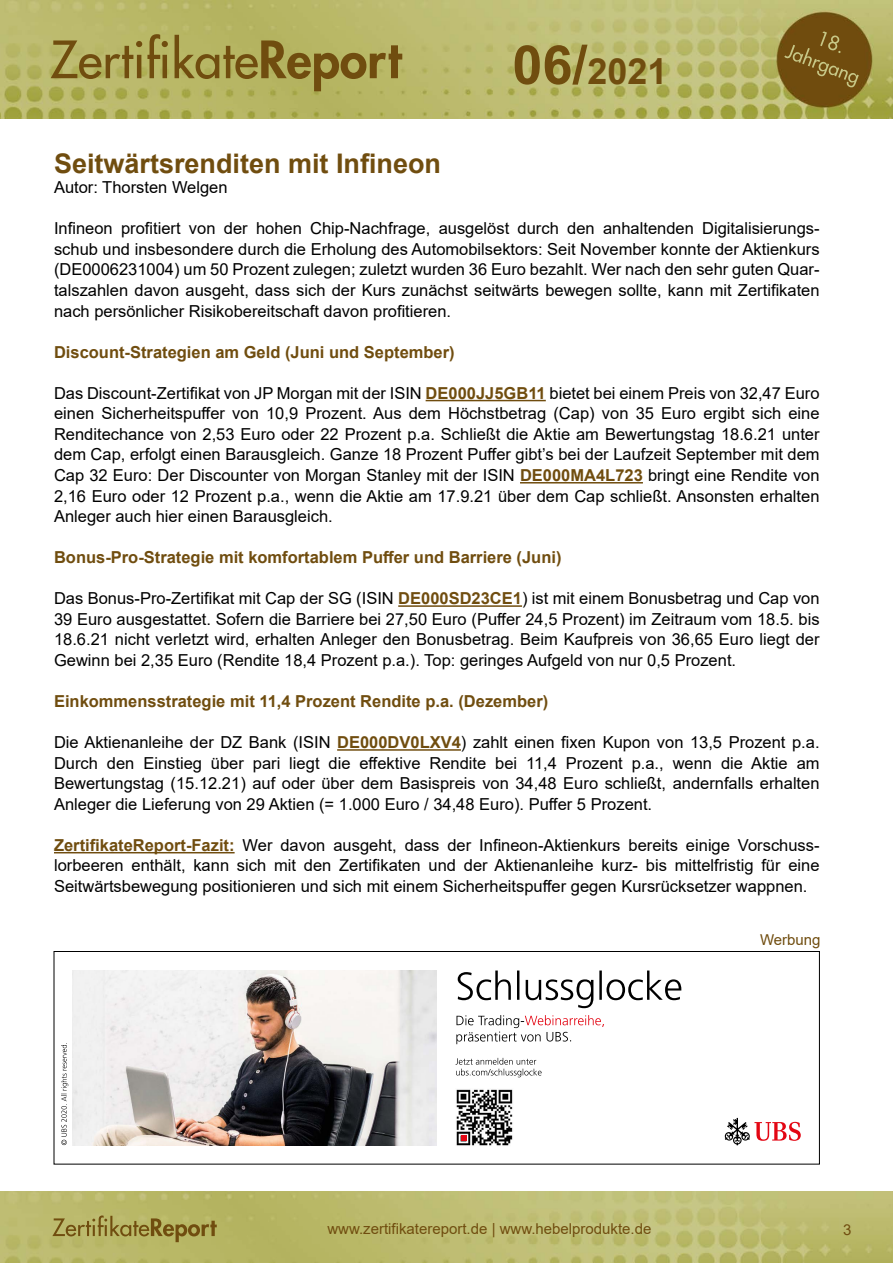
<style>
.page{position:relative;width:893px;height:1263px;background:#fff}
.page>*{position:absolute;margin:0;border:0;box-sizing:border-box;transform-origin:0 0}
.t1{font:700 36px "Arial";color:#704d0f}
.t2{font:700 27px "Arial";color:#704d0f}
.t3{font:16.5px/20.5px "Arial";color:#000;text-align:justify}
.t4{font:700 16.5px "Arial";color:#704d0f}
.t5{font:15px "Arial";color:#704d0f}
.s1{font-size:54px}
.s2{font-weight:700;color:#704d0f}
</style>
<div class="page">
<img style="left:0;top:1192px;width:893px;height:71px">
<img style="left:0;top:0;width:893px;height:119px">
<hr style="left:426px;top:400px;width:120px;height:1px;background:#704d0f">
<hr style="left:520px;top:482px;width:123px;height:1px;background:#704d0f">
<hr style="left:398px;top:605px;width:124px;height:2px;background:#704d0f">
<hr style="left:337px;top:749px;width:124px;height:2px;background:#704d0f">
<hr style="left:54px;top:852px;width:181px;height:1px;background:#704d0f">
<svg style="left:725px;top:1118px;width:76px;height:27px"></svg>
<img style="left:73px;top:970px;width:364px;height:175px">
<svg style="left:458px;top:970px;width:223px;height:38px"></svg>
<svg style="left:456px;top:1015px;width:148px;height:29px"></svg>
<svg style="left:456px;top:1058px;width:86px;height:19px"></svg>
<img style="left:456px;top:1089px;width:57px;height:57px">
<svg style="left:461px;top:1135px;width:5px;height:6px"></svg>
<svg style="left:61px;top:1043px;width:7px;height:102px"></svg>
<div style="left:54px;top:951px;width:766px;height:213px;border:1px solid #000"></div>
<h1 class="t1" style="left:512px;top:46px;width:157px"><span class="s1">06/</span>2021</h1>
<h2 class="t2" style="left:54px;top:144px;width:389px">Seitwärtsrenditen mit Infineon</h2>
<p class="t3" style="left:54px;top:177px;width:175px">Autor: Thorsten Welgen</p>
<p class="t3" style="left:54px;top:218px;width:767px">Infineon profitiert von der hohen Chip-Nachfrage, ausgelöst durch den anhaltenden Digitalisierungs&shy;schub und insbesondere durch die Erholung des Automobilsektors: Seit November konnte der Aktienkurs (DE0006231004) um 50 Prozent zulegen; zuletzt wurden 36 Euro bezahlt. Wer nach den sehr guten Quar&shy;talszahlen davon ausgeht, dass sich der Kurs zunächst seitwärts bewegen sollte, kann mit Zertifikaten nach persönlicher Risikobereitschaft davon profitieren.</p>
<p class="t4" style="left:54px;top:340px;width:402px">Discount-Strategien am Geld (Juni und September)</p>
<p class="t3" style="left:54px;top:383px;width:767px">Das Discount-Zertifikat von JP Morgan mit der ISIN <span class="s2">DE000JJ5GB11</span> bietet bei einem Preis von 32,47 Euro einen Sicherheitspuffer von 10,9 Prozent. Aus dem Höchstbetrag (Cap) von 35 Euro ergibt sich eine Renditechance von 2,53 Euro oder 22 Prozent p.a. Schließt die Aktie am Bewertungstag 18.6.21 unter dem Cap, erfolgt einen Barausgleich. Ganze 18 Prozent Puffer gibt’s bei der Laufzeit September mit dem Cap 32 Euro: Der Discounter von Morgan Stanley mit der ISIN <span class="s2">DE000MA4L723</span> bringt eine Rendite von 2,16 Euro oder 12 Prozent p.a., wenn die Aktie am 17.9.21 über dem Cap schließt. Ansonsten erhalten Anleger auch hier einen Barausgleich.</p>
<p class="t4" style="left:54px;top:546px;width:509px">Bonus-Pro-Strategie mit komfortablem Puffer und Barriere (Juni)</p>
<p class="t3" style="left:54px;top:588px;width:767px">Das Bonus-Pro-Zertifikat mit Cap der SG (ISIN <span class="s2">DE000SD23CE1</span>) ist mit einem Bonusbetrag und Cap von 39 Euro ausgestattet. Sofern die Barriere bei 27,50 Euro (Puffer 24,5 Prozent) im Zeitraum vom 18.5. bis 18.6.21 nicht verletzt wird, erhalten Anleger den Bonusbetrag. Beim Kaufpreis von 36,65 Euro liegt der Gewinn bei 2,35 Euro (Rendite 18,4 Prozent p.a.). Top: geringes Aufgeld von nur 0,5 Prozent.</p>
<p class="t4" style="left:54px;top:690px;width:496px">Einkommensstrategie mit 11,4 Prozent Rendite p.a. (Dezember)</p>
<p class="t3" style="left:54px;top:732px;width:767px">Die Aktienanleihe der DZ Bank (ISIN <span class="s2">DE000DV0LXV4</span>) zahlt einen fixen Kupon von 13,5 Prozent p.a.<br>Durch den Einstieg über pari liegt die effektive Rendite bei 11,4 Prozent p.a., wenn die Aktie am Bewertungstag (15.12.21) auf oder über dem Basispreis von 34,48 Euro schließt, andernfalls erhalten Anleger die Lieferung von 29 Aktien (= 1.000 Euro / 34,48 Euro). Puffer 5 Prozent.</p>
<p class="t3" style="left:54px;top:835px;width:767px"><span class="s2">ZertifikateReport-Fazit:</span> Wer davon ausgeht, dass der Infineon-Aktienkurs bereits einige Vorschuss&shy;lorbeeren enthält, kann sich mit den Zertifikaten und der Aktienanleihe kurz- bis mittelfristig für eine Seitwärtsbewegung positionieren und sich mit einem Sicherheitspuffer gegen Kursrücksetzer wappnen.</p>
<p class="t5" style="left:760px;top:930px;width:62px">Werbung</p>
<p class="t5" style="left:327px;top:1218px;width:326px">www.zertifikatereport.de | www.hebelprodukte.de</p>
<p class="t5" style="left:843px;top:1219px;width:10px">3</p>
</div>
